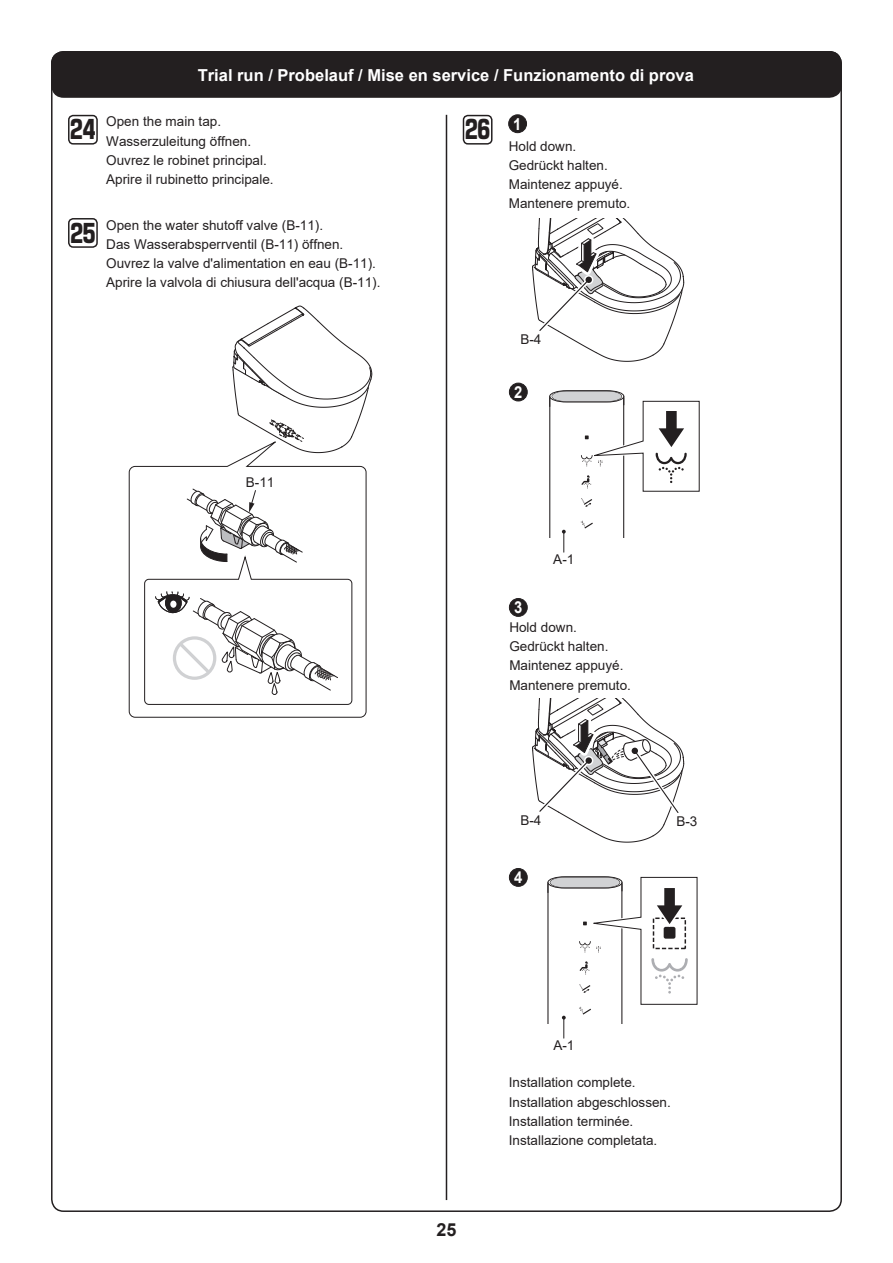
<style>
.page{position:relative;width:893px;height:1263px;background:#fff}
.page>*{position:absolute;margin:0;border:0;box-sizing:border-box;transform-origin:0 0}
.t1{font:700 25.5px "Shin Go Pro";color:#231f20}
.t2{font:700 18px "Arial";color:#231f20}
.t3{font:700 16.5px "Arial";color:#fff}
.t4{font:700 16.5px "Arial";color:#fff;scale:.9 1}
.t5{font:13.5px/19px "Arial";color:#231f20}
</style>
<div class="page">
<div style="left:51px;top:51px;width:791px;height:47px;background:#231f20;border-radius:13px"></div>
<hr style="left:446px;top:115px;width:1px;height:1085px;background:#231f20">
<div style="left:68px;top:115px;width:30px;height:30px;border:1px solid #231f20;border-radius:5px"></div>
<div style="left:68px;top:218px;width:30px;height:30px;border:1px solid #231f20;border-radius:5px"></div>
<svg style="left:128px;top:454px;width:239px;height:264px"></svg>
<svg style="left:144px;top:488px;width:209px;height:217px"></svg>
<svg style="left:232px;top:305px;width:141px;height:149px"></svg>
<div style="left:463px;top:115px;width:29px;height:30px;border:1px solid #231f20;border-radius:5px"></div>
<svg style="left:532px;top:218px;width:153px;height:144px"></svg>
<svg style="left:549px;top:390px;width:151px;height:162px"></svg>
<div style="left:509px;top:383px;width:18px;height:18px;background:#231f20;border-radius:50%"></div>
<div style="left:509px;top:383px;width:19px;height:18px;border:1px solid #231f20;border-radius:50%"></div>
<svg style="left:547px;top:876px;width:151px;height:162px"></svg>
<div style="left:509px;top:115px;width:17px;height:18px;background:#231f20;border-radius:50%"></div>
<div style="left:508px;top:114px;width:19px;height:19px;border:1px solid #231f20;border-radius:50%"></div>
<svg style="left:532px;top:699px;width:153px;height:144px"></svg>
<div style="left:509px;top:598px;width:18px;height:18px;background:#231f20;border-radius:50%"></div>
<div style="left:509px;top:598px;width:19px;height:19px;border:1px solid #231f20;border-radius:50%"></div>
<div style="left:509px;top:868px;width:18px;height:18px;background:#231f20;border-radius:50%"></div>
<div style="left:509px;top:868px;width:19px;height:19px;border:1px solid #231f20;border-radius:50%"></div>
<p class="t3" style="left:198px;top:64px;width:498px">Trial run / Probelauf / Mise en service / Funzionamento di prova</p>
<h1 class="t1" style="left:70px;top:109px;width:27px">24</h1>
<h1 class="t1" style="left:70px;top:213px;width:27px">25</h1>
<p class="t5" style="left:106px;top:112px;width:169px">Open the main tap.<br>Wasserzuleitung öffnen.<br>Ouvrez le robinet principal.<br>Aprire il rubinetto principale.</p>
<p class="t5" style="left:106px;top:215px;width:276px">Open the water shutoff valve (B-11).<br>Das Wasserabsperrventil (B-11) öffnen.<br>Ouvrez la valve d'alimentation en eau (B-11).<br>Aprire la valvola di chiusura dell'acqua (B-11).</p>
<h1 class="t1" style="left:465px;top:109px;width:27px">26</h1>
<p class="t4" style="left:513px;top:112px;width:11px">1</p>
<p class="t5" style="left:509px;top:136px;width:123px">Hold down.<br>Gedrückt halten.<br>Maintenez appuyé.<br>Mantenere premuto.</p>
<p class="t5" style="left:520px;top:329px;width:23px">B-4</p>
<p class="t4" style="left:514px;top:380px;width:11px">2</p>
<p class="t5" style="left:246px;top:472px;width:30px">B-11</p>
<p class="t4" style="left:514px;top:596px;width:11px">3</p>
<p class="t5" style="left:553px;top:550px;width:23px">A-1</p>
<p class="t5" style="left:509px;top:618px;width:123px">Hold down.<br>Gedrückt halten.<br>Maintenez appuyé.<br>Mantenere premuto.</p>
<p class="t5" style="left:520px;top:810px;width:23px">B-4</p>
<p class="t5" style="left:676px;top:811px;width:23px">B-3</p>
<p class="t4" style="left:514px;top:866px;width:11px">4</p>
<h2 class="t2" style="left:437px;top:1217px;width:21px">25</h2>
<p class="t5" style="left:553px;top:1036px;width:23px">A-1</p>
<p class="t5" style="left:509px;top:1073px;width:164px">Installation complete.<br>Installation abgeschlossen.<br>Installation terminée.<br>Installazione completata.</p>
</div>
